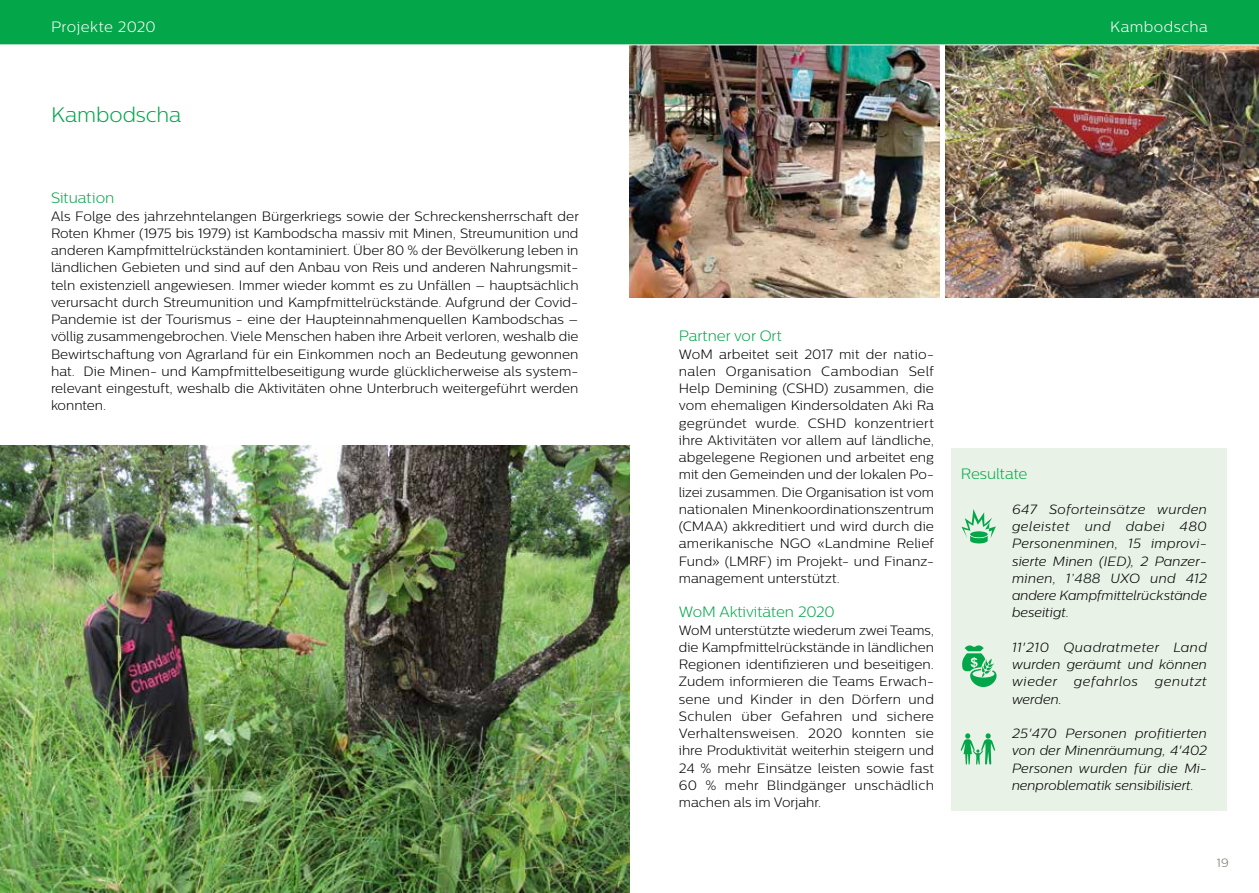
<style>
.page{position:relative;width:1259px;height:893px;background:#fff}
.page>*{position:absolute;margin:0;border:0;box-sizing:border-box;transform-origin:0 0}
.t1{font:300 21px "Centrale Sans";letter-spacing:-.005em;color:#04a64a}
.t2{font:300 15px "Centrale Sans";color:#04a64a}
.t3{font:300 15px "Centrale Sans";letter-spacing:.03em;color:#fff}
.t4{font:300 13.5px/17.2px "Centrale Sans";color:#000;text-align:justify}
.t5{font:italic 300 13.35px/17.2px "Centrale Sans";color:#000;text-align:justify}
.t6{font:300 12px "Centrale Sans";color:#797765}
</style>
<div class="page">
<div style="left:951px;top:449px;width:275px;height:362px;background:#e8f2e6"></div>
<svg style="left:961px;top:509px;width:35px;height:34px"></svg>
<svg style="left:962px;top:645px;width:34px;height:42px"></svg>
<svg style="left:960px;top:733px;width:35px;height:31px"></svg>
<img style="left:0;top:446px;width:629px;height:447px">
<img style="left:629px;top:45px;width:311px;height:252px">
<img style="left:945px;top:45px;width:314px;height:252px">
<div style="left:0;top:0;width:1259px;height:45px;background:#04a64a"></div>
<p class="t3" style="left:51px;top:19px;width:106px">Projekte 2020</p>
<p class="t3" style="left:1110px;top:19px;width:99px">Kambodscha</p>
<h1 class="t1" style="left:51px;top:103px;width:132px">Kambodscha</h1>
<p class="t2" style="left:51px;top:190px;width:65px">Situation</p>
<p class="t4" style="left:51px;top:207px;width:529px">Als Folge des jahrzehntelangen Bürgerkriegs sowie der Schreckensherrschaft der Roten Khmer (1975 bis 1979) ist Kambodscha massiv mit Minen, Streumunition und anderen Kampfmittelrückständen kontaminiert. Über 80 % der Bevölkerung leben in ländlichen Gebieten und sind auf den Anbau von Reis und anderen Nahrungsmit&shy;teln existenziell angewiesen. Immer wieder kommt es zu Unfällen – hauptsächlich verursacht durch Streumunition und Kampfmittelrückstände. Aufgrund der Covid-Pandemie ist der Tourismus - eine der Haupteinnahmenquellen Kambodschas – völlig zusammengebrochen. Viele Menschen haben ihre Arbeit verloren, weshalb die Bewirtschaftung von Agrarland für ein Einkommen noch an Bedeutung gewonnen hat. Die Minen- und Kampfmittelbeseitigung wurde glücklicherweise als system&shy;relevant eingestuft, weshalb die Aktivitäten ohne Unterbruch weitergeführt werden konnten.</p>
<p class="t2" style="left:679px;top:328px;width:104px">Partner vor Ort</p>
<p class="t4" style="left:679px;top:345px;width:257px">WoM arbeitet seit 2017 mit der natio&shy;nalen Organisation Cambodian Self Help Demining (CSHD) zusammen, die vom ehemaligen Kindersoldaten Aki Ra gegründet wurde. CSHD konzentriert ihre Aktivitäten vor allem auf ländliche, abgelegene Regionen und arbeitet eng mit den Gemeinden und der lokalen Po&shy;lizei zusammen. Die Organisation ist vom nationalen Minenkoordinationszentrum (CMAA) akkreditiert und wird durch die amerikanische NGO «Landmine Relief Fund» (LMRF) im Projekt- und Finanz&shy;management unterstützt.</p>
<p class="t2" style="left:679px;top:604px;width:158px">WoM Aktivitäten 2020</p>
<p class="t4" style="left:679px;top:621px;width:257px">WoM unterstützte wiederum zwei Teams, die Kampfmittelrückstände in ländlichen Regionen identifizieren und beseitigen.<br>Zudem informieren die Teams Erwach&shy;sene und Kinder in den Dörfern und Schulen über Gefahren und sichere Verhaltensweisen. 2020 konnten sie ihre Produktivität weiterhin steigern und 24 % mehr Einsätze leisten sowie fast 60 % mehr Blindgänger unschädlich machen als im Vorjahr.</p>
<p class="t2" style="left:961px;top:466px;width:68px">Resultate</p>
<p class="t5" style="left:1012px;top:500px;width:196px">647 Soforteinsätze wurden geleistet und dabei 480<br>Personenminen, 15 improvi&shy;sierte Minen (IED), 2 Panzer&shy;minen, 1’488 UXO und 412 andere Kampfmittelrückstände beseitigt.</p>
<p class="t5" style="left:1012px;top:638px;width:196px">11'210 Quadratmeter Land wurden geräumt und können wieder gefahrlos genutzt werden.</p>
<p class="t5" style="left:1012px;top:725px;width:196px">25'470 Personen profitierten von der Minenräumung, 4'402<br>Personen wurden für die Mi&shy;nenproblematik sensibilisiert.</p>
<p class="t6" style="left:30px;top:856px;width:13px">18</p>
<p class="t6" style="left:1216px;top:856px;width:14px">19</p>
</div>
